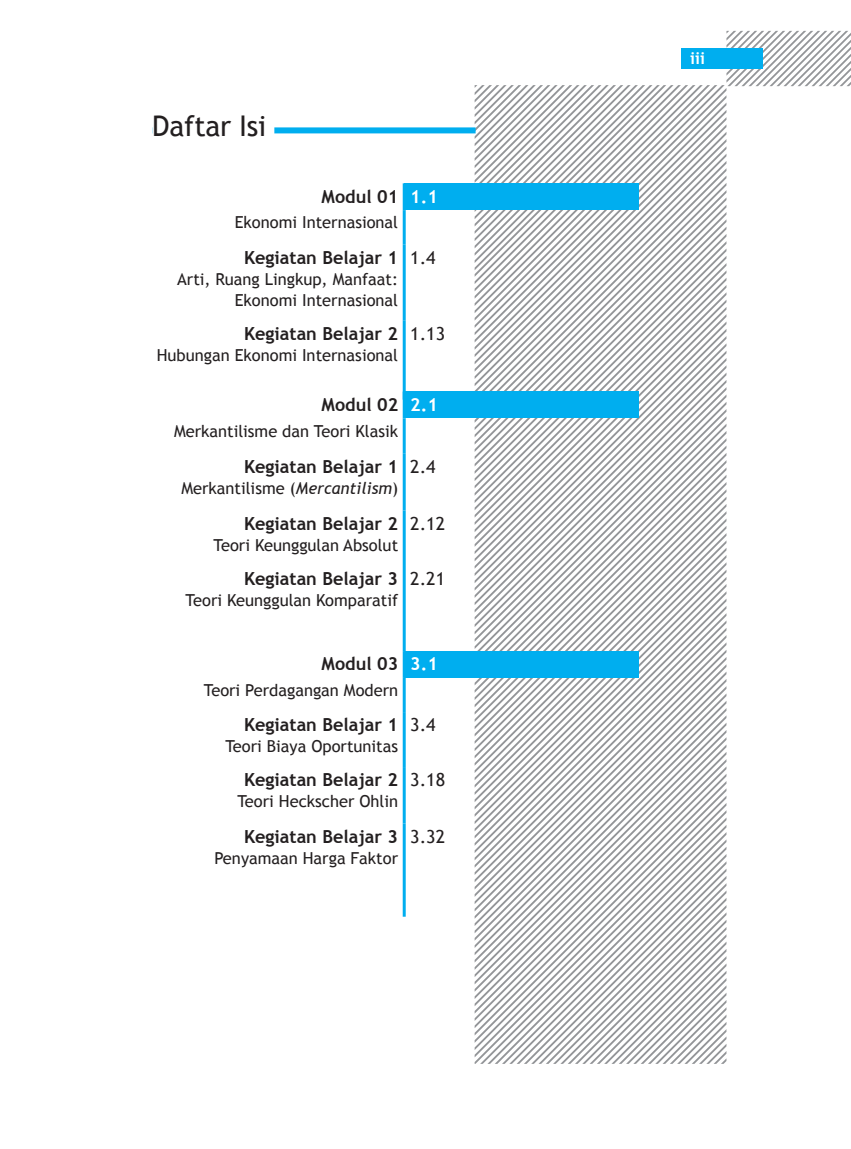
<style>
.page{position:relative;width:851px;height:1149px;background:#fff}
.page>*{position:absolute;margin:0;border:0;box-sizing:border-box;transform-origin:0 0}
.t1{font:28.5px "Trebuchet MS";letter-spacing:-.01em;color:#231f20}
.Daftar_Isi_OK{font:700 18px "Trebuchet MS";color:#231f20}
.t2{font:18px "Trebuchet MS";color:#231f20}
.t3{font:700 18px "Trebuchet MS";color:#fff}
.Daftar_Isi_OK-2{font:16.5px/21px "Trebuchet MS";color:#231f20;text-align:right}
.t4{font:700 16.5px "Trebuchet MS";color:#fff}
.s1{font-style:italic}
</style>
<div class="page">
<svg style="left:666px;top:85px;width:58px;height:250px"></svg>
<svg style="left:666px;top:85px;width:51px;height:243px"></svg>
<svg style="left:666px;top:85px;width:44px;height:235px"></svg>
<svg style="left:666px;top:85px;width:36px;height:228px"></svg>
<svg style="left:666px;top:85px;width:29px;height:221px"></svg>
<svg style="left:666px;top:85px;width:22px;height:213px"></svg>
<svg style="left:666px;top:85px;width:14px;height:206px"></svg>
<svg style="left:666px;top:85px;width:7px;height:199px"></svg>
<svg style="left:474px;top:85px;width:192px;height:401px"></svg>
<svg style="left:474px;top:486px;width:252px;height:40px"></svg>
<svg style="left:474px;top:526px;width:252px;height:537px"></svg>
<div style="left:152px;top:127px;width:323px;height:6px;background:#00aeef"></div>
<div style="left:152px;top:112px;width:122px;height:31px;background:#fff"></div>
<div style="left:404px;top:183px;width:234px;height:27px;background:#00aeef"></div>
<hr style="left:402px;top:183px;width:3px;height:27px;background:#00aeef">
<hr style="left:402px;top:210px;width:3px;height:34px;background:#00aeef">
<hr style="left:402px;top:244px;width:3px;height:76px;background:#00aeef">
<hr style="left:402px;top:320px;width:3px;height:79px;background:#00aeef">
<div style="left:404px;top:391px;width:234px;height:27px;background:#00aeef"></div>
<hr style="left:402px;top:391px;width:3px;height:27px;background:#00aeef">
<hr style="left:402px;top:418px;width:3px;height:35px;background:#00aeef">
<hr style="left:402px;top:453px;width:3px;height:57px;background:#00aeef">
<hr style="left:402px;top:510px;width:3px;height:56px;background:#00aeef">
<hr style="left:402px;top:566px;width:3px;height:85px;background:#00aeef">
<svg style="left:726px;top:31px;width:124px;height:55px"></svg>
<div style="left:680px;top:48px;width:82px;height:21px;background:#00aeef"></div>
<div style="left:404px;top:651px;width:234px;height:26px;background:#00aeef"></div>
<hr style="left:402px;top:651px;width:3px;height:26px;background:#00aeef">
<hr style="left:402px;top:677px;width:3px;height:34px;background:#00aeef">
<hr style="left:402px;top:711px;width:3px;height:55px;background:#00aeef">
<hr style="left:402px;top:766px;width:3px;height:57px;background:#00aeef">
<hr style="left:402px;top:823px;width:3px;height:93px;background:#00aeef">
<h1 class="t1" style="left:152px;top:109px;width:115px">Daftar Isi</h1>
<p class="Daftar_Isi_OK" style="left:321px;top:185px;width:78px">Modul 01</p>
<p class="t3" style="left:410px;top:185px;width:29px">1.1</p>
<p class="Daftar_Isi_OK-2" style="left:235px;top:212px;width:165px">Ekonomi Internasional</p>
<p class="Daftar_Isi_OK" style="left:244px;top:246px;width:156px">Kegiatan Belajar 1</p>
<p class="Daftar_Isi_OK-2" style="left:177px;top:269px;width:222px">Arti, Ruang Lingkup, Manfaat:<br>Ekonomi Internasional</p>
<p class="t2" style="left:410px;top:247px;width:27px">1.4</p>
<p class="Daftar_Isi_OK" style="left:244px;top:322px;width:156px">Kegiatan Belajar 2</p>
<p class="Daftar_Isi_OK-2" style="left:157px;top:344px;width:243px">Hubungan Ekonomi Internasional</p>
<p class="t2" style="left:410px;top:322px;width:36px">1.13</p>
<p class="Daftar_Isi_OK" style="left:321px;top:393px;width:78px">Modul 02</p>
<p class="t3" style="left:410px;top:393px;width:29px">2.1</p>
<p class="Daftar_Isi_OK-2" style="left:174px;top:420px;width:226px">Merkantilisme dan Teori Klasik</p>
<p class="Daftar_Isi_OK" style="left:244px;top:455px;width:156px">Kegiatan Belajar 1</p>
<p class="Daftar_Isi_OK-2" style="left:181px;top:478px;width:218px">Merkantilisme (<span class="s1">Mercantilism</span>)</p>
<p class="t2" style="left:410px;top:456px;width:27px">2.4</p>
<p class="Daftar_Isi_OK" style="left:244px;top:512px;width:156px">Kegiatan Belajar 2</p>
<p class="Daftar_Isi_OK-2" style="left:213px;top:534px;width:186px">Teori Keunggulan Absolut</p>
<p class="Daftar_Isi_OK" style="left:244px;top:567px;width:156px">Kegiatan Belajar 3</p>
<p class="Daftar_Isi_OK-2" style="left:186px;top:590px;width:214px">Teori Keunggulan Komparatif</p>
<p class="t2" style="left:410px;top:512px;width:36px">2.12</p>
<p class="t2" style="left:410px;top:568px;width:36px">2.21</p>
<p class="Daftar_Isi_OK" style="left:321px;top:652px;width:78px">Modul 03</p>
<p class="t3" style="left:410px;top:652px;width:29px">3.1</p>
<p class="Daftar_Isi_OK-2" style="left:204px;top:679px;width:196px">Teori Perdagangan Modern</p>
<p class="Daftar_Isi_OK" style="left:244px;top:713px;width:156px">Kegiatan Belajar 1</p>
<p class="Daftar_Isi_OK-2" style="left:225px;top:736px;width:174px">Teori Biaya Oportunitas</p>
<p class="t2" style="left:410px;top:714px;width:27px">3.4</p>
<p class="Daftar_Isi_OK" style="left:244px;top:768px;width:156px">Kegiatan Belajar 2</p>
<p class="Daftar_Isi_OK-2" style="left:237px;top:791px;width:162px">Teori Heckscher Ohlin</p>
<p class="Daftar_Isi_OK" style="left:244px;top:824px;width:156px">Kegiatan Belajar 3</p>
<p class="Daftar_Isi_OK-2" style="left:214px;top:847px;width:185px">Penyamaan Harga Faktor</p>
<p class="t2" style="left:410px;top:769px;width:36px">3.18</p>
<p class="t2" style="left:410px;top:825px;width:36px">3.32</p>
<p class="t4" style="left:690px;top:48px;width:16px">iii</p>
</div>
